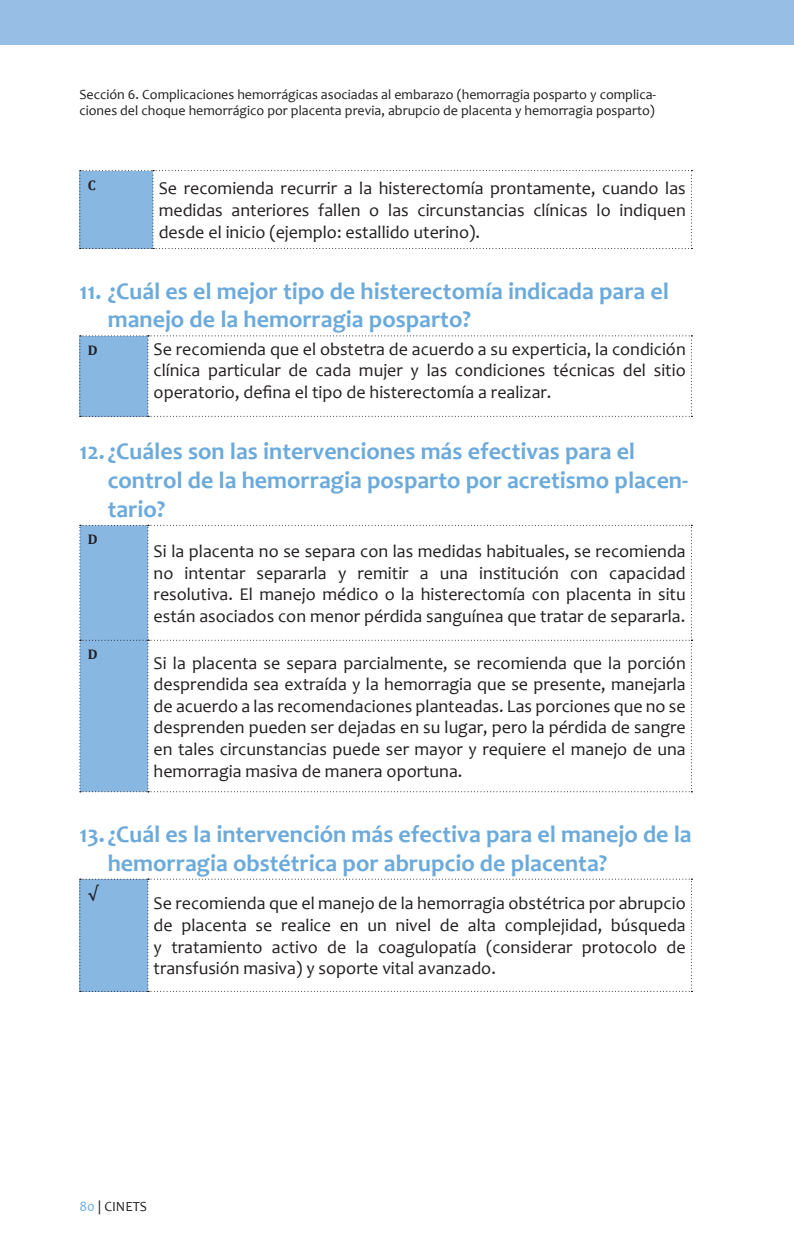
<style>
.page{position:relative;width:794px;height:1259px;background:#fff}
.page>*{position:absolute;margin:0;border:0;box-sizing:border-box;transform-origin:0 0}
.Subtitulo_1_-_numero{font:700 24px/28.8px "Candara";color:#6caadc}
.Texto_tabla{font:18px/21.6px "Candara";color:#231f20;text-align:justify}
.Titulo{font:14px/16.8px "Candara";color:#231f20}
.Cuerpo_texto{font:700 14px "Cambria";color:#231f20}
.Texto_tabla-2{font:700 14px "Cambria";color:#231f20}
.s1{color:#6caadc}
</style>
<div class="page">
<div style="left:0;top:0;width:794px;height:44px;background:#97bfe5"></div>
<svg style="left:79px;top:170px;width:613px;height:79px"></svg>
<svg style="left:79px;top:335px;width:613px;height:82px"></svg>
<svg style="left:79px;top:525px;width:613px;height:267px"></svg>
<svg style="left:79px;top:878px;width:613px;height:114px"></svg>
<p class="Titulo" style="left:79px;top:86px;width:578px">Sección 6. Complicaciones hemorrágicas asociadas al embarazo (hemorragia posparto y complica&shy;ciones del choque hemorrágico por placenta previa, abrupcio de placenta y hemorragia posparto)</p>
<p class="Texto_tabla-2" style="left:88px;top:175px;width:10px">C</p>
<p class="Texto_tabla" style="left:159px;top:178px;width:528px">Se recomienda recurrir a la histerectomía prontamente, cuando las medidas anteriores fallen o las circunstancias clínicas lo indiquen desde el inicio (ejemplo: estallido uterino).</p>
<p class="Subtitulo_1_-_numero" style="left:108px;top:276px;width:563px;text-indent:-28px">11. ¿Cuál es el mejor tipo de histerectomía indicada para el manejo de la hemorragia posparto?</p>
<p class="Cuerpo_texto" style="left:88px;top:340px;width:11px">D</p>
<p class="Texto_tabla" style="left:154px;top:338px;width:533px">Se recomienda que el obstetra de acuerdo a su experticia, la condición clínica particular de cada mujer y las condiciones técnicas del sitio operatorio, defina el tipo de histerectomía a realizar.</p>
<p class="Subtitulo_1_-_numero" style="left:108px;top:437px;width:582px;text-indent:-28px">12.¿Cuáles son las intervenciones más efectivas para el control de la hemorragia posparto por acretismo placen&shy;tario?</p>
<p class="Cuerpo_texto" style="left:88px;top:529px;width:11px">D</p>
<p class="Texto_tabla" style="left:154px;top:540px;width:533px">Si la placenta no se separa con las medidas habituales, se recomienda no intentar separarla y remitir a una institución con capacidad resolutiva. El manejo médico o la histerectomía con placenta in situ están asociados con menor pérdida sanguínea que tratar de separarla.</p>
<p class="Cuerpo_texto" style="left:88px;top:644px;width:11px">D</p>
<p class="Texto_tabla" style="left:154px;top:651px;width:533px">Si la placenta se separa parcialmente, se recomienda que la porción desprendida sea extraída y la hemorragia que se presente, manejarla de acuerdo a las recomendaciones planteadas. Las porciones que no se desprenden pueden ser dejadas en su lugar, pero la pérdida de sangre en tales circunstancias puede ser mayor y requiere el manejo de una hemorragia masiva de manera oportuna.</p>
<p class="Subtitulo_1_-_numero" style="left:108px;top:819px;width:585px;text-indent:-28px">13.¿Cuál es la intervención más efectiva para el manejo de la hemorragia obstétrica por abrupcio de placenta?</p>
<p class="Texto_tabla-2" style="left:88px;top:883px;width:12px">√</p>
<p class="Texto_tabla" style="left:154px;top:892px;width:533px">Se recomienda que el manejo de la hemorragia obstétrica por abrupcio de placenta se realice en un nivel de alta complejidad, búsqueda y tratamiento activo de la coagulopatía (considerar protocolo de transfusión masiva) y soporte vital avanzado.</p>
<p class="Titulo" style="left:79px;top:1198px;width:69px"><span class="s1">80</span> | CINETS</p>
</div>
